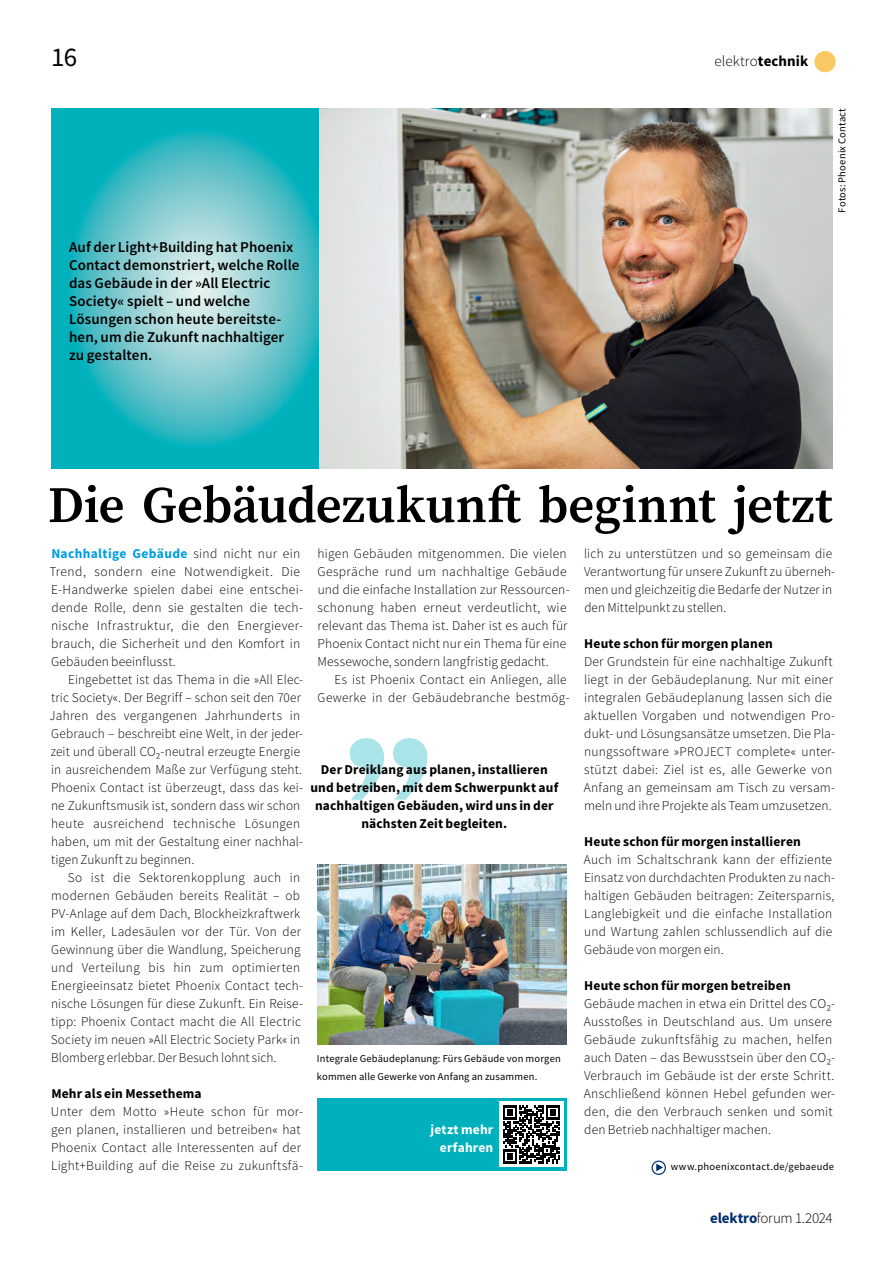
<style>
.page{position:relative;width:893px;height:1263px;background:#fff}
.page>*{position:absolute;margin:0;border:0;box-sizing:border-box;transform-origin:0 0}
.t1{font:600 51px "Source Serif Pro";color:#000}
.t2{font:27px "Source Sans Pro";color:#000}
.t3{font:600 15px/18px "Source Sans Pro";letter-spacing:.005em;color:#000}
.t4{font:300 15px "Source Sans Pro";letter-spacing:-.025em;color:#000}
.t5{font:300 15px "Source Sans Pro";letter-spacing:-.005em;color:#000}
.t6{font:300 13.5px/18px "Source Sans Pro";letter-spacing:.015em;color:#000}
.t7{font:700 13.5px/18px "Source Sans Pro";letter-spacing:.01em;color:#000;text-align:center}
.t8{font:700 13.5px "Source Sans Pro";letter-spacing:.015em;color:#fff}
.t9{font:10.5px/18px "Source Sans Pro";letter-spacing:.015em;color:#000}
.s1{font-weight:700}
.s2{font-weight:700;color:#009ee0}
.s3{font-size:13.2px}
.s4{font-weight:700;color:#002d6a}
</style>
<div class="page">
<div style="left:317px;top:1098px;width:250px;height:72px;background:#00b0bc"></div>
<svg style="left:350px;top:738px;width:77px;height:62px"></svg>
<div style="left:814px;top:51px;width:22px;height:21px;background:#fbc963;border-radius:50%"></div>
<svg style="left:51px;top:108px;width:269px;height:360px"></svg>
<svg style="left:656px;top:1163px;width:7px;height:8px"></svg>
<div style="left:652px;top:1160px;width:14px;height:15px;border:1px solid #002d6a;border-radius:50%"></div>
<img style="left:317px;top:864px;width:250px;height:180px">
<img style="left:320px;top:108px;width:513px;height:360px">
<div style="left:499px;top:1101px;width:65px;height:66px;background:#fff"></div>
<svg style="left:503px;top:1105px;width:57px;height:58px"></svg>
<h2 class="t2" style="left:51px;top:40px;width:28px">16</h2>
<p class="t3" style="left:69px;top:238px;width:232px">Auf der Light+Building hat Phoenix<br>Contact demonstriert, welche Rolle das Gebäude in der »All Electric<br>Society« spielt – und welche<br>Lösungen schon heute bereitste&shy;hen, um die Zukunft nachhaltiger zu gestalten.</p>
<p class="t5" style="left:715px;top:52px;width:95px">elektro<span class="s1">technik</span></p>
<p class="t9" style="left:833px;top:213px;width:106px;rotate:-90deg">Fotos: Phoenix Contact</p>
<h1 class="t1" style="left:48px;top:470px;width:786px">Die Gebäudezukunft beginnt jetzt</h1>
<p class="t6" style="left:318px;top:545px;width:254px">higen Gebäuden mitgenommen. Die vielen Gespräche rund um nachhaltige Gebäude und die einfache Installation zur Ressourcen&shy;schonung haben erneut verdeutlicht, wie relevant das Thema ist. Daher ist es auch für Phoenix Contact nicht nur ein Thema für eine Messewoche, sondern langfristig gedacht.</p>
<p class="t6" style="left:318px;top:671px;width:253px;text-align:right">Es ist Phoenix Contact ein Anliegen, alle<br>Gewerke in der Gebäudebranche bestmög-</p>
<p class="t6" style="left:49px;top:545px;width:255px"><span class="s2">Nachhaltige Gebäude</span> sind nicht nur ein Trend, sondern eine Notwendigkeit. Die E-Handwerke spielen dabei eine entschei&shy;dende Rolle, denn sie gestalten die tech&shy;nische Infrastruktur, die den Energiever&shy;brauch, die Sicherheit und den Komfort in Gebäuden beeinflusst.</p>
<p class="t6" style="left:50px;top:671px;width:255px;text-indent:19px">Eingebettet ist das Thema in die »All Elec&shy;tric Society«. Der Begriff – schon seit den 70er Jahren des vergangenen Jahrhunderts in Gebrauch – beschreibt eine Welt, in der jeder&shy;zeit und überall CO₂-neutral erzeugte Energie in ausreichendem Maße zur Verfügung steht.<br>Phoenix Contact ist überzeugt, dass das kei&shy;ne Zukunftsmusik ist, sondern dass wir schon heute ausreichend technische Lösungen haben, um mit der Gestaltung einer nachhal&shy;tigen Zukunft zu beginnen.</p>
<p class="t6" style="left:51px;top:869px;width:254px;text-indent:17px">So ist die Sektorenkopplung auch in modernen Gebäuden bereits Realität – ob PV-Anlage auf dem Dach, Blockheizkraftwerk im Keller, Ladesäulen vor der Tür. Von der Gewinnung über die Wandlung, Speicherung und Verteilung bis hin zum optimierten Energieeinsatz bietet Phoenix Contact tech&shy;nische Lösungen für diese Zukunft. Ein Reise&shy;tipp: Phoenix Contact macht die All Electric Society im neuen »All Electric Society Park« in Blomberg erlebbar. Der Besuch lohnt sich.</p>
<p class="t7" style="left:51px;top:1084px;width:152px">Mehr als ein Messethema</p>
<p class="t6" style="left:51px;top:1103px;width:254px">Unter dem Motto »Heute schon für mor&shy;gen planen, installieren und betreiben« hat Phoenix Contact alle Interessenten auf der Light+Building auf die Reise zu zukunftsfä-</p>
<p class="t6" style="left:584px;top:545px;width:253px">lich zu unterstützen und so gemeinsam die Verantwortung für unsere Zukunft zu überneh&shy;men und gleichzeitig die Bedarfe der Nutzer in den Mittelpunkt zu stellen.</p>
<p class="t7" style="left:584px;top:634px;width:190px">Heute schon für morgen planen</p>
<p class="t6" style="left:584px;top:653px;width:253px">Der Grundstein für eine nachhaltige Zukunft liegt in der Gebäudeplanung. Nur mit einer integralen Gebäudeplanung lassen sich die aktuellen Vorgaben und notwendigen Pro&shy;dukt- und Lösungsansätze umsetzen. Die Pla&shy;nungssoftware »<span class="s3">PROJECT</span> complete« unter&shy;stützt dabei: Ziel ist es, alle Gewerke von Anfang an gemeinsam am Tisch zu versam&shy;meln und ihre Projekte als Team umzusetzen.</p>
<p class="t7" style="left:584px;top:832px;width:218px">Heute schon für morgen installieren</p>
<p class="t6" style="left:584px;top:851px;width:253px">Auch im Schaltschrank kann der effiziente Einsatz von durchdachten Produkten zu nach&shy;haltigen Gebäuden beitragen: Zeitersparnis, Langlebigkeit und die einfache Installation und Wartung zahlen schlussendlich auf die Gebäude von morgen ein.</p>
<p class="t7" style="left:584px;top:976px;width:208px">Heute schon für morgen betreiben</p>
<p class="t6" style="left:584px;top:995px;width:253px">Gebäude machen in etwa ein Drittel des CO₂- Ausstoßes in Deutschland aus. Um unsere Gebäude zukunftsfähig zu machen, helfen auch Daten – das Bewusstsein über den CO₂- Verbrauch im Gebäude ist der erste Schritt.<br>Anschließend können Hebel gefunden wer&shy;den, die den Verbrauch senken und somit</p>
<p class="t7" style="left:310px;top:760px;width:249px">Der Dreiklang aus planen, installieren und betreiben, mit dem Schwerpunkt auf nachhaltigen Gebäuden, wird uns in der nächsten Zeit begleiten.</p>
<p class="t9" style="left:317px;top:1049px;width:245px">Integrale Gebäudeplanung: Fürs Gebäude von morgen kommen alle Gewerke von Anfang an zusammen.</p>
<p class="t8" style="left:431px;top:1120px;width:64px">jetzt mehr</p>
<p class="t6" style="left:584px;top:1121px;width:188px">den Betrieb nachhaltiger machen.</p>
<p class="t8" style="left:440px;top:1138px;width:55px">erfahren</p>
<p class="t9" style="left:671px;top:1157px;width:165px">www.phoenixcontact.de/gebaeude</p>
<p class="t4" style="left:710px;top:1209px;width:124px"><span class="s4">elektro</span>forum 1.2024</p>
</div>
